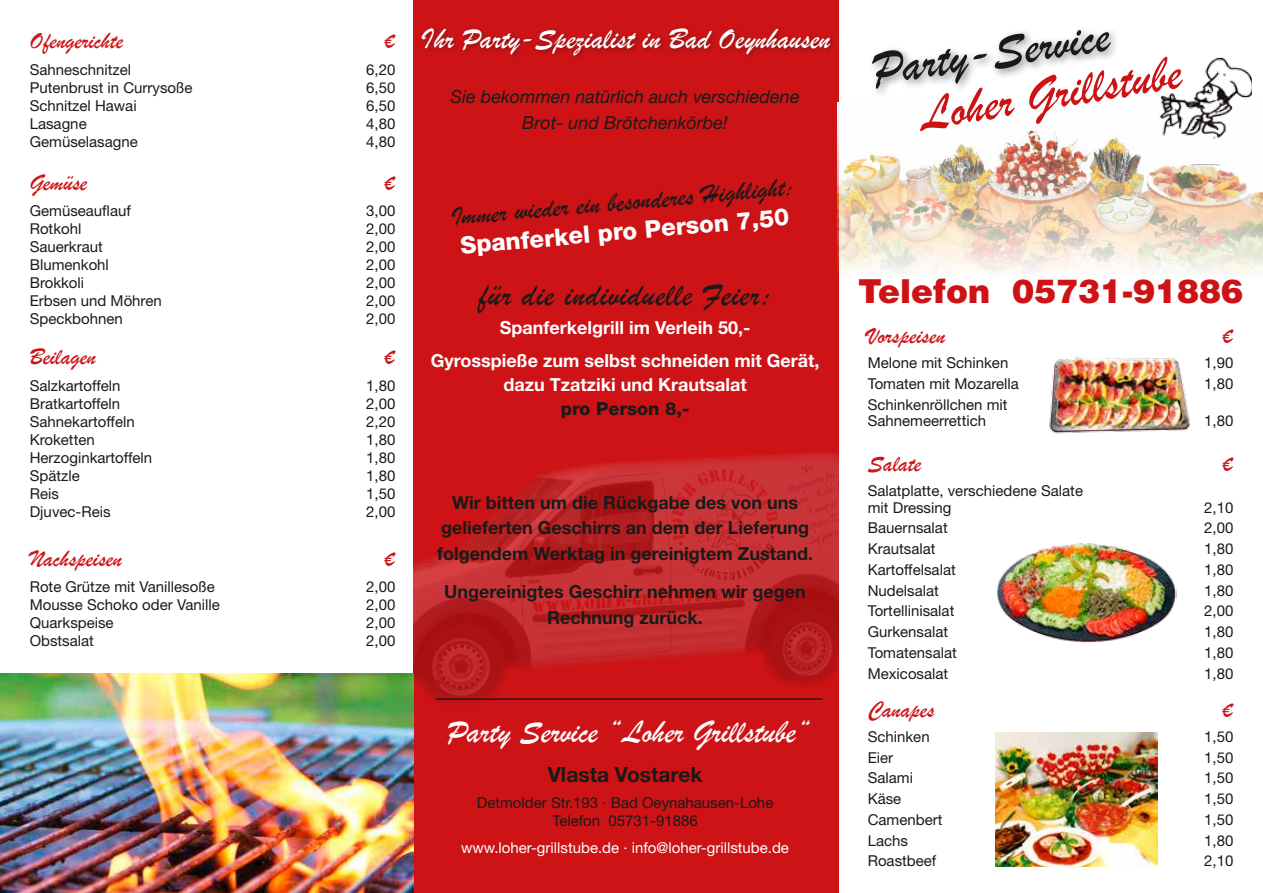
<style>
.page{position:relative;width:1263px;height:893px;background:#fff}
.page>*{position:absolute;margin:0;border:0;box-sizing:border-box;transform-origin:0 0}
.t1{font:50.4px "Brush Script";color:#cd1316}
.t2{font:49.95px "Brush Script";color:#1a1a18}
.t3{font:33px "Brush Script";color:#fff}
.t4{font:33px "Brush Script";letter-spacing:.02em;color:#1a1a18}
.t5{font:900 33px "Helvetica LT Std";color:#cd1316}
.t6{font:30px "Brush Script";color:#fff}
.t7{font:27px "Brush Script";color:#1a1a18}
.t8{font:24px "Brush Script";color:#cd1316}
.t9{font:800 24px "Helvetica Neue LT Std";color:#fff}
.t10{font:700 21px "Helvetica Neue LT Std";color:#1a1a18}
.t11{font:700 18px/25.5px "Helvetica Neue LT Std";color:#1a1a18;text-align:center}
.t12{font:700 18px/32.5px "Helvetica Neue LT Std";color:#fff;text-align:center}
.t13{font:italic 18px/25.5px "Helvetica Neue LT Std";color:#1a1a18;text-align:center}
.t14{font:800 18px "Helvetica Neue LT Std";color:#1a1a18}
.t15{font:15px/16.5px "Helvetica Neue LT Std";color:#1a1a18}
.t16{font:15px "Helvetica Neue LT Std";color:#fff}
</style>
<div class="page">
<div style="left:413px;top:0;width:425px;height:893px;background:#cd1316"></div>
<img style="left:413px;top:453px;width:425px;height:269px">
<img style="left:838px;top:114px;width:425px;height:171px">
<img style="left:1147px;top:57px;width:105px;height:110px">
<div style="left:868px;top:26px;width:253px;height:73px;background:#1a1a18;opacity:.5"></div>
<hr style="left:436px;top:698px;width:386px;height:2px;background:#1a1a18">
<div style="left:419px;top:26px;width:417px;height:35px;background:#1a1a18;opacity:.4"></div>
<img style="left:1049px;top:356px;width:141px;height:78px">
<img style="left:996px;top:543px;width:180px;height:100px">
<img style="left:995px;top:733px;width:162px;height:133px">
<img style="left:0;top:673px;width:413px;height:220px">
<h3 class="t8" style="left:30px;top:26px;width:95px">Ofengerichte</h3>
<h3 class="t8" style="left:384px;top:26px;width:13px">€</h3>
<p class="t15" style="left:30px;top:61px;width:103px">Sahneschnitzel</p>
<p class="t15" style="left:366px;top:61px;width:31px">6,20</p>
<p class="t15" style="left:30px;top:79px;width:164px">Putenbrust in Currysoße</p>
<p class="t15" style="left:366px;top:79px;width:31px">6,50</p>
<p class="t15" style="left:30px;top:97px;width:108px">Schnitzel Hawai</p>
<p class="t15" style="left:366px;top:97px;width:31px">6,50</p>
<p class="t15" style="left:30px;top:115px;width:58px">Lasagne</p>
<p class="t15" style="left:366px;top:115px;width:31px">4,80</p>
<p class="t15" style="left:30px;top:133px;width:110px">Gemüselasagne</p>
<p class="t15" style="left:366px;top:133px;width:31px">4,80</p>
<h3 class="t8" style="left:30px;top:168px;width:59px">Gemüse</h3>
<h3 class="t8" style="left:384px;top:168px;width:13px">€</h3>
<p class="t15" style="left:30px;top:202px;width:103px">Gemüseauflauf</p>
<p class="t15" style="left:366px;top:202px;width:31px">3,00</p>
<p class="t15" style="left:30px;top:220px;width:53px">Rotkohl</p>
<p class="t15" style="left:366px;top:220px;width:31px">2,00</p>
<p class="t15" style="left:30px;top:238px;width:75px">Sauerkraut</p>
<p class="t15" style="left:366px;top:238px;width:31px">2,00</p>
<p class="t15" style="left:30px;top:256px;width:81px">Blumenkohl</p>
<p class="t15" style="left:366px;top:256px;width:31px">2,00</p>
<p class="t15" style="left:30px;top:274px;width:56px">Brokkoli</p>
<p class="t15" style="left:366px;top:274px;width:31px">2,00</p>
<p class="t15" style="left:30px;top:292px;width:133px">Erbsen und Möhren</p>
<p class="t15" style="left:366px;top:292px;width:31px">2,00</p>
<p class="t15" style="left:30px;top:310px;width:95px">Speckbohnen</p>
<p class="t15" style="left:366px;top:310px;width:31px">2,00</p>
<h3 class="t8" style="left:30px;top:342px;width:68px">Beilagen</h3>
<h3 class="t8" style="left:384px;top:342px;width:13px">€</h3>
<p class="t15" style="left:30px;top:377px;width:92px">Salzkartoffeln</p>
<p class="t15" style="left:366px;top:377px;width:31px">1,80</p>
<p class="t15" style="left:30px;top:395px;width:92px">Bratkartoffeln</p>
<p class="t15" style="left:366px;top:395px;width:31px">2,00</p>
<p class="t15" style="left:30px;top:413px;width:107px">Sahnekartoffeln</p>
<p class="t15" style="left:366px;top:413px;width:31px">2,20</p>
<p class="t15" style="left:30px;top:431px;width:67px">Kroketten</p>
<p class="t15" style="left:366px;top:431px;width:31px">1,80</p>
<p class="t15" style="left:30px;top:449px;width:124px">Herzoginkartoffeln</p>
<p class="t15" style="left:366px;top:449px;width:31px">1,80</p>
<p class="t15" style="left:30px;top:467px;width:51px">Spätzle</p>
<p class="t15" style="left:366px;top:467px;width:31px">1,80</p>
<p class="t15" style="left:30px;top:485px;width:31px">Reis</p>
<p class="t15" style="left:366px;top:485px;width:31px">1,50</p>
<p class="t15" style="left:30px;top:503px;width:82px">Djuvec-Reis</p>
<p class="t15" style="left:366px;top:503px;width:31px">2,00</p>
<h3 class="t8" style="left:30px;top:544px;width:94px">Nachspeisen</h3>
<h3 class="t8" style="left:384px;top:544px;width:13px">€</h3>
<p class="t15" style="left:30px;top:578px;width:187px">Rote Grütze mit Vanillesoße</p>
<p class="t15" style="left:366px;top:578px;width:31px">2,00</p>
<p class="t15" style="left:30px;top:596px;width:192px">Mousse Schoko oder Vanille</p>
<p class="t15" style="left:366px;top:596px;width:31px">2,00</p>
<p class="t15" style="left:30px;top:614px;width:85px">Quarkspeise</p>
<p class="t15" style="left:366px;top:614px;width:31px">2,00</p>
<p class="t15" style="left:30px;top:632px;width:66px">Obstsalat</p>
<p class="t15" style="left:366px;top:632px;width:31px">2,00</p>
<h3 class="t6" style="left:421px;top:20px;width:411px">Ihr Party-Spezialist in Bad Oeynhausen</h3>
<p class="t13" style="left:451px;top:84px;width:351px">Sie bekommen natürlich auch verschiedene<br>Brot- und Brötchenkörbe!</p>
<h3 class="t7" style="left:450px;top:200px;width:345px;rotate:-5deg">Immer wieder ein besonderes Highlight:</h3>
<h3 class="t9" style="left:459px;top:231px;width:331px;rotate:-5deg">Spanferkel pro Person 7,50</h3>
<h3 class="t4" style="left:479px;top:274px;width:294px">für die individuelle Feier:</h3>
<p class="t12" style="left:431px;top:311px;width:390px">Spanferkelgrill im Verleih 50,-<br>Gyrosspieße zum selbst schneiden mit Gerät,</p>
<p class="t12" style="left:503px;top:368px;width:245px">dazu Tzatziki und Krautsalat</p>
<p class="t14" style="left:561px;top:398px;width:130px">pro Person 8,-</p>
<p class="t11" style="left:437px;top:489px;width:377px">Wir bitten um die Rückgabe des von uns gelieferten Geschirrs an dem der Lieferung folgendem Werktag in gereinigtem Zustand.</p>
<p class="t11" style="left:444px;top:579px;width:363px">Ungereinigtes Geschirr nehmen wir gegen<br>Rechnung zurück.</p>
<h3 class="t3" style="left:447px;top:712px;width:365px">Party Service “Loher Grillstube“</h3>
<h3 class="t10" style="left:548px;top:761px;width:156px">Vlasta Vostarek</h3>
<p class="t15" style="left:477px;top:794px;width:298px;line-height:18px;text-align:center">Detmolder Str.193 · Bad Oeynahausen-Lohe<br>Telefon 05731-91886</p>
<p class="t16" style="left:461px;top:838px;width:329px">www.loher-grillstube.de · info@loher-grillstube.de</p>
<h2 class="t2" style="left:867px;top:39px;width:241px;rotate:-8deg">Party-Service</h2>
<h1 class="t1" style="left:915px;top:86px;width:266px;rotate:-10deg">Loher Grillstube</h1>
<h3 class="t5" style="left:858px;top:269px;width:387px">Telefon 05731-91886</h3>
<h3 class="t8" style="left:868px;top:321px;width:79px">Vorspeisen</h3>
<h3 class="t8" style="left:1222px;top:321px;width:13px">€</h3>
<p class="t15" style="left:868px;top:354px;width:142px">Melone mit Schinken</p>
<p class="t15" style="left:1204px;top:354px;width:31px">1,90</p>
<p class="t15" style="left:868px;top:375px;width:153px">Tomaten mit Mozarella</p>
<p class="t15" style="left:1204px;top:375px;width:31px">1,80</p>
<p class="t15" style="left:868px;top:396px;width:141px">Schinkenröllchen mit<br>Sahnemeerrettich</p>
<p class="t15" style="left:1204px;top:412px;width:31px">1,80</p>
<h3 class="t8" style="left:868px;top:449px;width:55px">Salate</h3>
<h3 class="t8" style="left:1222px;top:449px;width:13px">€</h3>
<p class="t15" style="left:868px;top:482px;width:217px">Salatplatte, verschiedene Salate mit Dressing</p>
<p class="t15" style="left:1204px;top:499px;width:31px">2,10</p>
<p class="t15" style="left:868px;top:519px;width:81px">Bauernsalat</p>
<p class="t15" style="left:1204px;top:519px;width:31px">2,00</p>
<p class="t15" style="left:868px;top:540px;width:69px">Krautsalat</p>
<p class="t15" style="left:1204px;top:540px;width:31px">1,80</p>
<p class="t15" style="left:868px;top:561px;width:90px">Kartoffelsalat</p>
<p class="t15" style="left:1204px;top:561px;width:31px">1,80</p>
<p class="t15" style="left:868px;top:582px;width:73px">Nudelsalat</p>
<p class="t15" style="left:1204px;top:582px;width:31px">1,80</p>
<p class="t15" style="left:868px;top:602px;width:88px">Tortellinisalat</p>
<p class="t15" style="left:1204px;top:602px;width:31px">2,00</p>
<p class="t15" style="left:868px;top:623px;width:82px">Gurkensalat</p>
<p class="t15" style="left:1204px;top:623px;width:31px">1,80</p>
<p class="t15" style="left:868px;top:644px;width:91px">Tomatensalat</p>
<p class="t15" style="left:1204px;top:644px;width:31px">1,80</p>
<p class="t15" style="left:868px;top:665px;width:82px">Mexicosalat</p>
<p class="t15" style="left:1204px;top:665px;width:31px">1,80</p>
<h3 class="t8" style="left:868px;top:695px;width:68px">Canapes</h3>
<h3 class="t8" style="left:1222px;top:695px;width:13px">€</h3>
<p class="t15" style="left:868px;top:728px;width:63px">Schinken</p>
<p class="t15" style="left:1204px;top:728px;width:31px">1,50</p>
<p class="t15" style="left:868px;top:749px;width:27px">Eier</p>
<p class="t15" style="left:1204px;top:749px;width:31px">1,50</p>
<p class="t15" style="left:868px;top:770px;width:47px">Salami</p>
<p class="t15" style="left:1204px;top:770px;width:31px">1,50</p>
<p class="t15" style="left:868px;top:790px;width:35px">Käse</p>
<p class="t15" style="left:1204px;top:790px;width:31px">1,50</p>
<p class="t15" style="left:868px;top:811px;width:76px">Camenbert</p>
<p class="t15" style="left:1204px;top:811px;width:31px">1,50</p>
<p class="t15" style="left:868px;top:832px;width:42px">Lachs</p>
<p class="t15" style="left:1204px;top:832px;width:31px">1,80</p>
<p class="t15" style="left:868px;top:853px;width:70px">Roastbeef</p>
<p class="t15" style="left:1204px;top:853px;width:31px">2,10</p>
</div>
